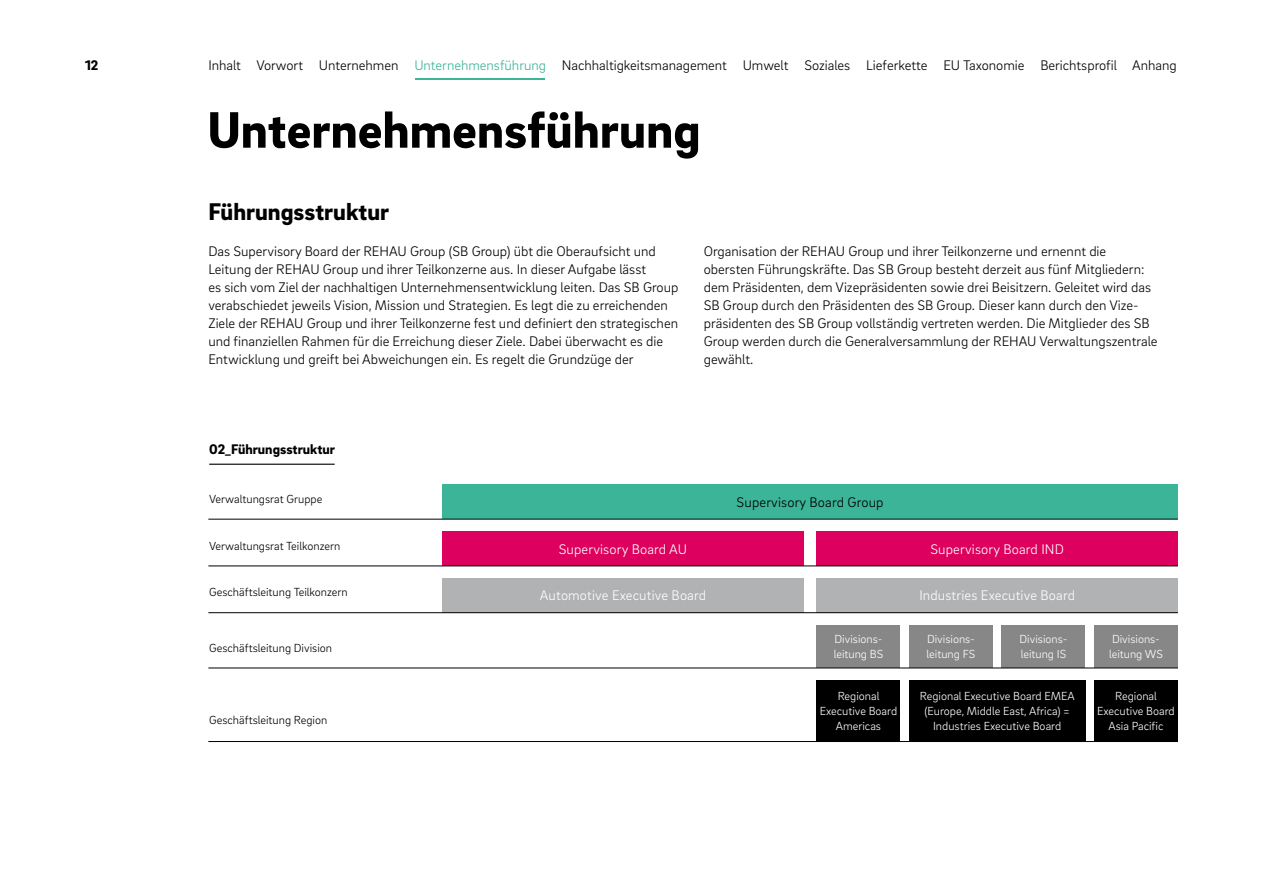
<style>
.page{position:relative;width:1263px;height:893px;background:#fff}
.page>*{position:absolute;margin:0;border:0;box-sizing:border-box;transform-origin:0 0}
.t1{font:900 52.5px "Brix Sans";color:#000}
.t2{font:900 24.75px "Brix Sans";color:#000}
.t3{font:300 14.25px/18px "Brix Sans";color:#000}
.t4{font:300 14.25px "Brix Sans";letter-spacing:.01em;color:#fff}
.t5{font:900 14.25px "Brix Sans";color:#000}
.t6{font:300 12px/15px "Brix Sans";color:#fff}
.t7{font:300 12px "Brix Sans";color:#000}
.s1{color:#3cb497}
</style>
<div class="page">
<hr style="left:416px;top:79px;width:129px;height:1px;background:#3cb497">
<div style="left:442px;top:485px;width:736px;height:34px;background:#3cb497"></div>
<div style="left:442px;top:532px;width:362px;height:34px;background:#dd005f"></div>
<div style="left:442px;top:578px;width:362px;height:34px;background:#b1b2b3"></div>
<div style="left:816px;top:532px;width:362px;height:34px;background:#dd005f"></div>
<div style="left:816px;top:578px;width:362px;height:34px;background:#b1b2b3"></div>
<div style="left:816px;top:625px;width:84px;height:43px;background:#868786"></div>
<div style="left:909px;top:625px;width:84px;height:43px;background:#868786"></div>
<div style="left:1001px;top:625px;width:84px;height:43px;background:#868786"></div>
<div style="left:1094px;top:625px;width:84px;height:43px;background:#868786"></div>
<div style="left:816px;top:680px;width:84px;height:62px;background:#000"></div>
<div style="left:909px;top:680px;width:176px;height:61px;background:#000"></div>
<div style="left:1094px;top:680px;width:84px;height:62px;background:#000"></div>
<hr style="left:209px;top:464px;width:126px;height:1px;background:#000">
<hr style="left:208px;top:519px;width:970px;height:1px;background:#000">
<hr style="left:208px;top:566px;width:970px;height:1px;background:#000">
<hr style="left:208px;top:612px;width:970px;height:1px;background:#000">
<hr style="left:208px;top:668px;width:970px;height:1px;background:#000">
<hr style="left:208px;top:741px;width:970px;height:1px;background:#000">
<p class="t5" style="left:85px;top:56px;width:15px">12</p>
<p class="t3" style="left:208px;top:56px;width:970px">Inhalt Vorwort Unternehmen <span class="s1">Unternehmensführung</span> Nachhaltigkeitsmanagement Umwelt Soziales Lieferkette EU Taxonomie Berichtsprofil Anhang</p>
<h1 class="t1" style="left:207px;top:95px;width:495px">Unternehmensführung</h1>
<h2 class="t2" style="left:208px;top:195px;width:182px">Führungsstruktur</h2>
<p class="t3" style="left:208px;top:241px;width:472px">Das Supervisory Board der REHAU Group (SB Group) übt die Oberaufsicht und Leitung der REHAU Group und ihrer Teilkonzerne aus. In dieser Aufgabe lässt<br>es sich vom Ziel der nachhaltigen Unternehmensentwicklung leiten. Das SB Group verabschiedet jeweils Vision, Mission und Strategien. Es legt die zu erreichenden Ziele der REHAU Group und ihrer Teilkonzerne fest und definiert den strategischen und finanziellen Rahmen für die Erreichung dieser Ziele. Dabei überwacht es die Entwicklung und greift bei Abweichungen ein. Es regelt die Grundzüge der</p>
<p class="t3" style="left:704px;top:241px;width:455px">Organisation der REHAU Group und ihrer Teilkonzerne und ernennt die obersten Führungskräfte. Das SB Group besteht derzeit aus fünf Mitgliedern: dem Präsidenten, dem Vizepräsidenten sowie drei Beisitzern. Geleitet wird das SB Group durch den Präsidenten des SB Group. Dieser kann durch den Vize&shy;präsidenten des SB Group vollständig vertreten werden. Die Mitglieder des SB Group werden durch die Generalversammlung der REHAU Verwaltungszentrale gewählt.</p>
<p class="t5" style="left:209px;top:439px;width:127px">02_Führungsstruktur</p>
<p class="t7" style="left:209px;top:491px;width:115px">Verwaltungsrat Gruppe</p>
<p class="t7" style="left:209px;top:538px;width:133px">Verwaltungsrat Teilkonzern</p>
<p class="t7" style="left:209px;top:584px;width:140px">Geschäftsleitung Teilkonzern</p>
<p class="t7" style="left:209px;top:640px;width:124px">Geschäftsleitung Division</p>
<p class="t7" style="left:209px;top:712px;width:120px">Geschäftsleitung Region</p>
<p class="t4" style="left:559px;top:539px;width:130px">Supervisory Board AU</p>
<p class="t4" style="left:540px;top:586px;width:168px">Automotive Executive Board</p>
<p class="t3" style="left:737px;top:492px;width:148px">Supervisory Board Group</p>
<p class="t4" style="left:930px;top:539px;width:135px">Supervisory Board IND</p>
<p class="t4" style="left:919px;top:586px;width:157px">Industries Executive Board</p>
<p class="t6" style="left:834px;top:631px;width:51px">Divisions&shy;leitung BS</p>
<p class="t6" style="left:926px;top:631px;width:50px">Divisions&shy;leitung FS</p>
<p class="t6" style="left:1019px;top:631px;width:49px">Divisions&shy;leitung IS</p>
<p class="t6" style="left:1109px;top:631px;width:55px">Divisions&shy;leitung WS</p>
<p class="t6" style="left:820px;top:688px;width:79px;text-align:center">Regional<br>Executive Board<br>Americas</p>
<p class="t6" style="left:920px;top:688px;width:156px;text-align:center">Regional Executive Board EMEA (Europe, Middle East, Africa) =<br>Industries Executive Board</p>
<p class="t6" style="left:1097px;top:688px;width:79px;text-align:center">Regional<br>Executive Board<br>Asia Pacific</p>
</div>
